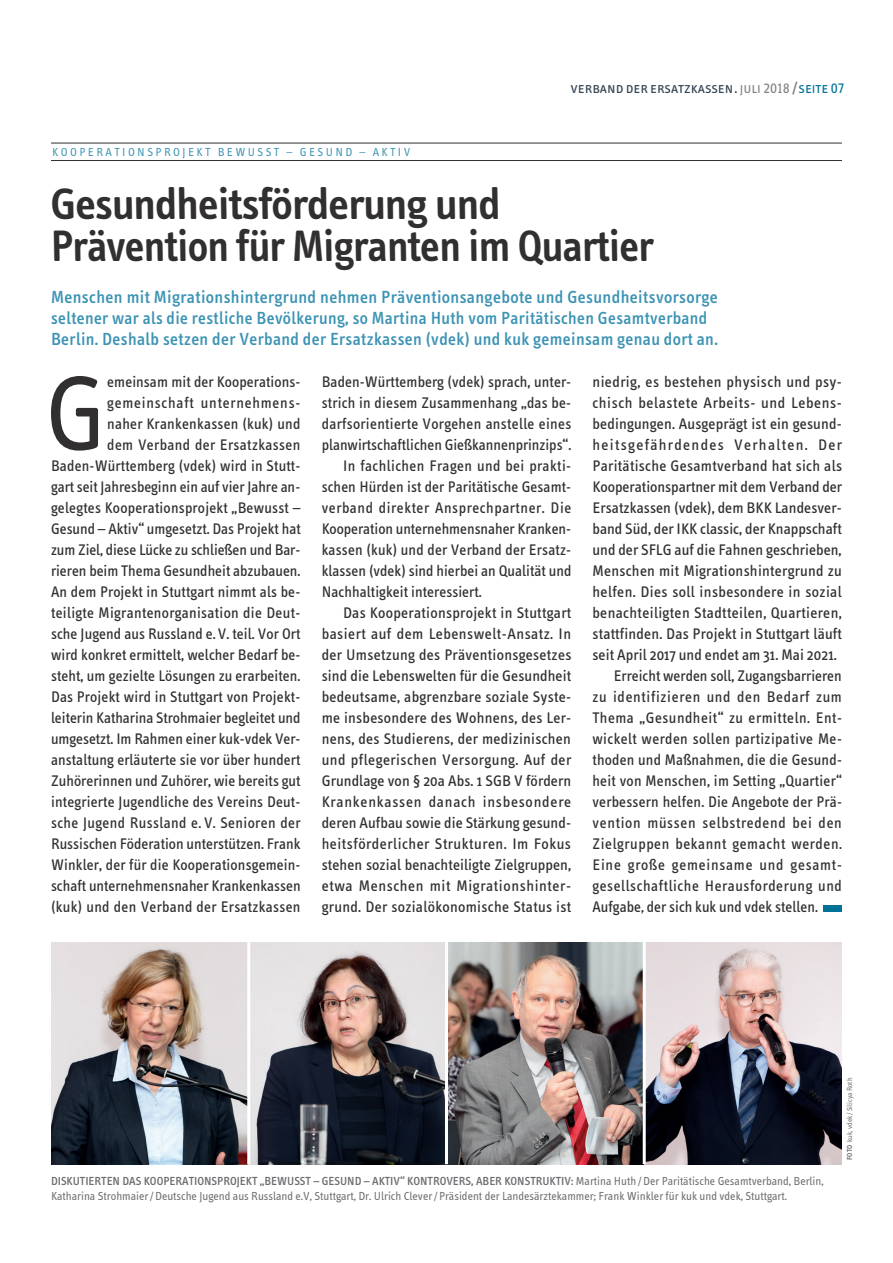
<style>
.page{position:relative;width:893px;height:1263px;background:#fff}
.page>*{position:absolute;margin:0;border:0;box-sizing:border-box;transform-origin:0 0}
.t1{font:109.8px "Info Text";color:#312f30}
.t2{font:600 45px/42px "Info Text";letter-spacing:-.015em;color:#312f30}
.t3{font:500 18px/21px "Info Text";letter-spacing:.02em;color:#3c93b3}
.t4{font:15.75px/21px "Info Text";letter-spacing:.01em;color:#312f30;text-align:right}
.t5{font:15.75px "Info Text";letter-spacing:.035em;color:#312f30}
.t6{font:15.75px "Info Text";letter-spacing:.03em;color:#312f30}
.t7{font:15.75px "Info Text";letter-spacing:.045em;color:#312f30}
.t8{font:15.75px "Info Text";letter-spacing:.05em;color:#312f30}
.t9{font:15.75px "Info Text Normal Caps";color:#334454}
.t10{font:15.75px "Info Text";letter-spacing:.04em;color:#312f30}
.t11{font:15.75px "Info Text";letter-spacing:.08em;color:#312f30}
.t12{font:12px/14.4px "Info Text";color:#6c6d70}
.t13{font:12px "Info Text";letter-spacing:.2em;color:#3c93b3}
.t14{font:7.5px "Info Text";color:#6c6d70}
.s1{color:#808285}
.s2{font-family:"Info Text Semi Bold Caps";color:#808285}
.s3{color:#007297}
.s4{font-weight:500}
.s5{font-weight:600}
</style>
<div class="page">
<hr style="left:51px;top:143px;width:791px;height:1px;background:#312f30">
<hr style="left:51px;top:160px;width:791px;height:1px;background:#312f30">
<div style="left:823px;top:905px;width:19px;height:7px;background:#007297"></div>
<img style="left:51px;top:943px;width:791px;height:221px">
<hr style="left:247px;top:912px;width:3px;height:252px;background:#fff">
<hr style="left:445px;top:912px;width:3px;height:252px;background:#fff">
<hr style="left:643px;top:912px;width:3px;height:252px;background:#fff">
<p class="t9" style="left:571px;top:79px;width:276px">verband der ersatzkassen. <span class="s1">juli 2018</span> <span class="s2">/</span><span class="s3">seite 07</span></p>
<p class="t13" style="left:52px;top:145px;width:359px">KOOPERATIONSPROJEKT BEWUSST – GESUND – AKTIV</p>
<h2 class="t2" style="left:51px;top:183px;width:604px">Gesundheitsförderung und<br>Prävention für Migranten im Quartier</h2>
<p class="t3" style="left:51px;top:287px;width:668px">Menschen mit Migrationshintergrund nehmen Präventionsangebote und Gesundheitsvorsorge seltener war als die restliche Bevölkerung, so Martina Huth vom Paritätischen Gesamtverband<br>Berlin. Deshalb setzen der Verband der Ersatzkassen (vdek) und kuk gemeinsam genau dort an.</p>
<h1 class="t1" style="left:45px;top:352px;width:63px">G</h1>
<p class="t4" style="left:51px;top:371px;width:251px">emeinsam mit der Kooperations&shy;gemeinschaft unternehmens-<br>naher Krankenkassen (kuk) und<br>dem Verband der Ersatzkassen Baden-Württemberg (vdek) wird in Stutt&shy;gart seit Jahresbeginn ein auf vier Jahre an&shy;gelegtes Kooperationsprojekt „Bewusst – Gesund – Aktiv“ umgesetzt. Das Projekt hat zum Ziel, diese Lücke zu schließen und Bar&shy;rieren beim Thema Gesundheit abzubauen.<br>An dem Projekt in Stuttgart nimmt als be&shy;teiligte Migrantenorganisation die Deut&shy;sche Jugend aus Russland e.V. teil. Vor Ort wird konkret ermittelt, welcher Bedarf be&shy;steht, um gezielte Lösungen zu erarbeiten.<br>Das Projekt wird in Stuttgart von Projekt&shy;leiterin Katharina Strohmaier begleitet und umgesetzt. Im Rahmen einer kuk-vdek Ver&shy;anstaltung erläuterte sie vor über hundert Zuhörerinnen und Zuhörer, wie bereits gut integrierte Jugendliche des Vereins Deut&shy;sche Jugend Russland e. V. Senioren der Russischen Föderation unterstützen. Frank Winkler, der für die Kooperationsgemein&shy;schaft unternehmensnaher Krankenkassen (kuk) und den Verband der Ersatzkassen</p>
<p class="t4" style="left:322px;top:371px;width:251px">Baden-Württemberg (vdek) sprach, unter-</p>
<p class="t4" style="left:592px;top:371px;width:251px">niedrig, es bestehen physisch und psy-</p>
<p class="t5" style="left:592px;top:394px;width:251px">chisch belastete Arbeits- und Lebens-</p>
<p class="t4" style="left:592px;top:413px;width:251px">bedingungen. Ausgeprägt ist ein gesund-</p>
<p class="t11" style="left:592px;top:436px;width:251px">heitsgefährdendes Verhalten. Der</p>
<p class="t4" style="left:592px;top:455px;width:251px">Paritätische Gesamtverband hat sich als</p>
<p class="t4" style="left:592px;top:476px;width:251px">Kooperationspartner mit dem Verband der</p>
<p class="t4" style="left:592px;top:497px;width:251px">Ersatzkassen (vdek), dem BKK Landesver-</p>
<p class="t4" style="left:592px;top:518px;width:251px">band Süd, der IKK classic, der Knappschaft</p>
<p class="t4" style="left:592px;top:539px;width:251px">und der SFLG auf die Fahnen geschrieben,</p>
<p class="t4" style="left:592px;top:560px;width:251px">Menschen mit Migrationshintergrund zu</p>
<p class="t4" style="left:592px;top:581px;width:251px">helfen. Dies soll insbesondere in sozial</p>
<p class="t4" style="left:592px;top:602px;width:251px">benachteiligten Stadtteilen, Quartieren,</p>
<p class="t4" style="left:592px;top:623px;width:251px">stattfinden. Das Projekt in Stuttgart läuft</p>
<p class="t4" style="left:592px;top:644px;width:246px">seit April 2017 und endet am 31. Mai 2021.</p>
<p class="t4" style="left:614px;top:665px;width:230px">Erreicht werden soll, Zugangsbarrieren</p>
<p class="t7" style="left:592px;top:688px;width:251px">zu identifizieren und den Bedarf zum</p>
<p class="t5" style="left:592px;top:709px;width:251px">Thema „Gesundheit“ zu ermitteln. Ent-</p>
<p class="t4" style="left:592px;top:728px;width:251px">wickelt werden sollen partizipative Me-</p>
<p class="t4" style="left:592px;top:749px;width:251px">thoden und Maßnahmen, die die Gesund-</p>
<p class="t4" style="left:592px;top:770px;width:251px">heit von Menschen, im Setting „Quartier“</p>
<p class="t4" style="left:592px;top:791px;width:251px">verbessern helfen. Die Angebote der Prä-</p>
<p class="t7" style="left:592px;top:814px;width:251px">vention müssen selbstredend bei den</p>
<p class="t10" style="left:592px;top:835px;width:251px">Zielgruppen bekannt gemacht werden.</p>
<p class="t8" style="left:592px;top:856px;width:251px">Eine große gemeinsame und gesamt-</p>
<p class="t5" style="left:592px;top:877px;width:251px">gesellschaftliche Herausforderung und</p>
<p class="t4" style="left:592px;top:896px;width:227px">Aufgabe, der sich kuk und vdek stellen.</p>
<p class="t4" style="left:322px;top:392px;width:251px">strich in diesem Zusammenhang „das be-</p>
<p class="t4" style="left:322px;top:413px;width:251px">darfsorientierte Vorgehen anstelle eines</p>
<p class="t4" style="left:322px;top:434px;width:251px">planwirtschaftlichen Gießkannenprinzips“.</p>
<p class="t4" style="left:343px;top:455px;width:230px">In fachlichen Fragen und bei prakti-</p>
<p class="t4" style="left:322px;top:476px;width:251px">schen Hürden ist der Paritätische Gesamt-</p>
<p class="t5" style="left:322px;top:499px;width:251px">verband direkter Ansprechpartner. Die</p>
<p class="t4" style="left:322px;top:518px;width:251px">Kooperation unternehmensnaher Kranken-</p>
<p class="t4" style="left:322px;top:539px;width:251px">kassen (kuk) und der Verband der Ersatz-</p>
<p class="t4" style="left:322px;top:560px;width:251px">klassen (vdek) sind hierbei an Qualität und</p>
<p class="t4" style="left:322px;top:581px;width:162px">Nachhaltigkeit interessiert.</p>
<p class="t4" style="left:343px;top:602px;width:230px">Das Kooperationsprojekt in Stuttgart</p>
<p class="t6" style="left:322px;top:625px;width:251px">basiert auf dem Lebenswelt-Ansatz. In</p>
<p class="t4" style="left:322px;top:644px;width:251px">der Umsetzung des Präventionsgesetzes</p>
<p class="t4" style="left:322px;top:665px;width:251px">sind die Lebenswelten für die Gesundheit</p>
<p class="t4" style="left:322px;top:686px;width:251px">bedeutsame, abgrenzbare soziale Syste-</p>
<p class="t4" style="left:322px;top:707px;width:251px">me insbesondere des Wohnens, des Ler-</p>
<p class="t4" style="left:322px;top:728px;width:251px">nens, des Studierens, der medizinischen</p>
<p class="t6" style="left:322px;top:751px;width:251px">und pflegerischen Versorgung. Auf der</p>
<p class="t4" style="left:322px;top:770px;width:251px">Grundlage von § 20a Abs. 1 SGB V fördern</p>
<p class="t8" style="left:322px;top:793px;width:251px">Krankenkassen danach insbesondere</p>
<p class="t4" style="left:322px;top:812px;width:251px">deren Aufbau sowie die Stärkung gesund-</p>
<p class="t6" style="left:322px;top:835px;width:251px">heitsförderlicher Strukturen. Im Fokus</p>
<p class="t4" style="left:322px;top:854px;width:251px">stehen sozial benachteiligte Zielgruppen,</p>
<p class="t5" style="left:322px;top:877px;width:251px">etwa Menschen mit Migrationshinter-</p>
<p class="t4" style="left:322px;top:896px;width:251px">grund. Der sozialökonomische Status ist</p>
<p class="t12" style="left:51px;top:1174px;width:774px"><span class="s4">DISKUTIERTEN DAS KOOPERATIONSPROJEKT „BEWUSST – GESUND – AKTIV“ KONTROVERS, ABER KONSTRUKTIV:</span> Martina Huth /Der Paritätische Gesamtverband, Berlin,<br>Katharina Strohmaier/Deutsche Jugend aus Russland e.V, Stuttgart, Dr. Ulrich Clever/Präsident der Landesärztekammer; Frank Winkler für kuk und vdek, Stuttgart.</p>
<p class="t14" style="left:845px;top:1160px;width:84px;rotate:-90deg"><span class="s5">FOTO</span> kuk, vdek / Silicya Roth</p>
</div>
